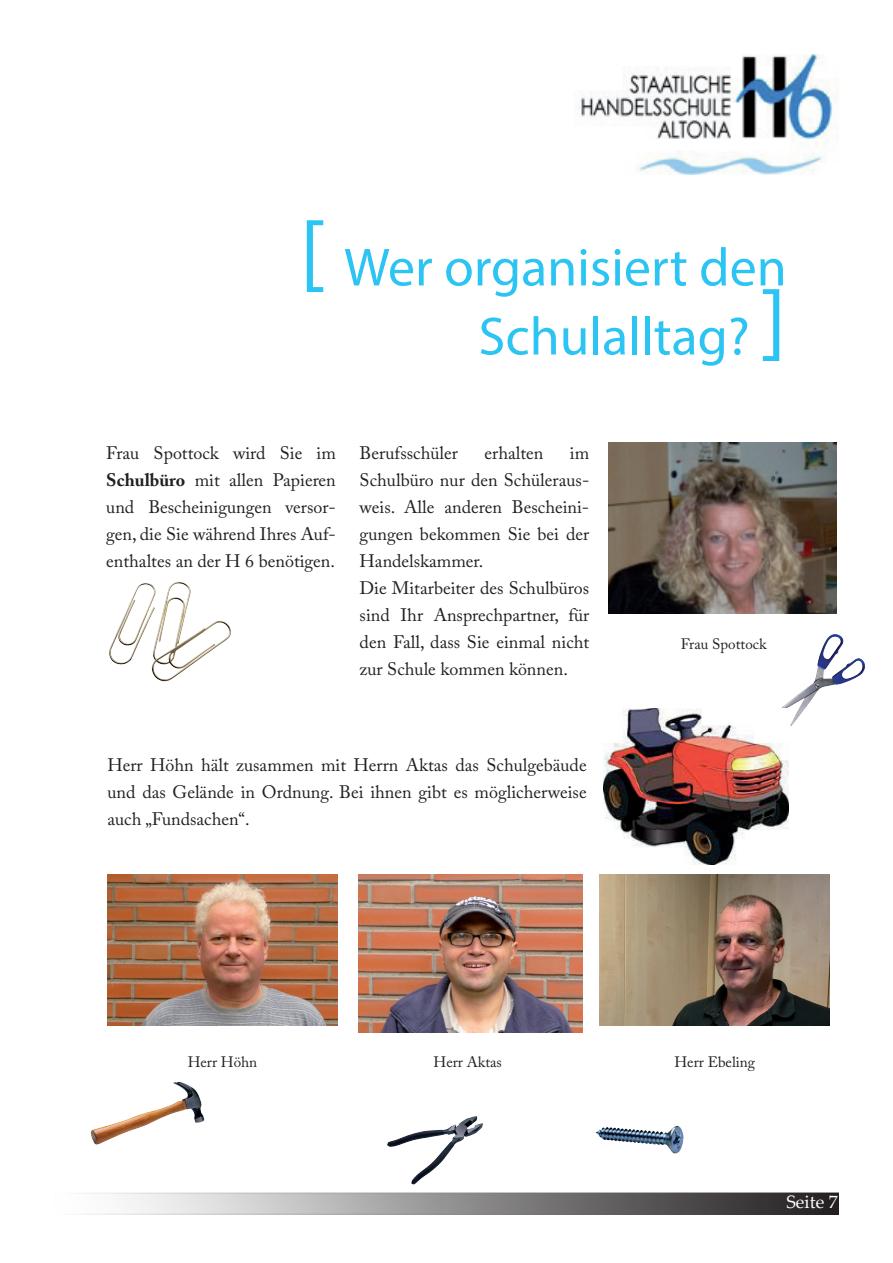
<style>
.page{position:relative;width:893px;height:1263px;background:#fff}
.page>*{position:absolute;margin:0;border:0;box-sizing:border-box;transform-origin:0 0}
.t1{font:54px/69px "Myriad Pro";color:#2cc4f3;text-align:right}
.t2{font:18px/27px "Adobe Caslon Pro";color:#231f20;text-align:justify}
.t3{font:18px "Palatino Linotype";color:#fefefe}
.t4{font:15px "Adobe Caslon Pro";color:#231f20}
.s1{font-size:90px}
.s2{font-weight:700}
</style>
<div class="page">
<div style="left:55px;top:1193px;width:783px;height:21px;background:linear-gradient(to right,#fff,#201c1d)"></div>
<div style="left:54px;top:1192px;width:785px;height:23px;border:2px solid #231f20"></div>
<img style="left:579px;top:54px;width:260px;height:120px">
<img style="left:108px;top:875px;width:229px;height:151px">
<img style="left:359px;top:875px;width:223px;height:157px">
<img style="left:609px;top:442px;width:228px;height:171px">
<img style="left:109px;top:582px;width:122px;height:99px">
<img style="left:781px;top:634px;width:84px;height:92px">
<img style="left:91px;top:1081px;width:113px;height:63px">
<img style="left:387px;top:1116px;width:96px;height:68px">
<img style="left:595px;top:1125px;width:89px;height:28px">
<img style="left:604px;top:708px;width:185px;height:157px">
<img style="left:600px;top:875px;width:230px;height:151px">
<h1 class="t1" style="left:299px;top:232px;width:489px"><span class="s1">[</span> Wer organisiert den<br>Schulalltag? <span class="s1">]</span></h1>
<p class="t2" style="left:106px;top:439px;width:231px">Frau Spottock wird Sie im <span class="s2">Schulbüro</span> mit allen Papieren und Bescheinigungen versor&shy;gen, die Sie während Ihres Auf&shy;enthaltes an der H 6 benötigen.</p>
<p class="t2" style="left:360px;top:439px;width:100px">Berufsschüler</p>
<p class="t2" style="left:484px;top:439px;width:60px">erhalten</p>
<p class="t2" style="left:360px;top:439px;width:231px;text-align:left;text-indent:210px">im<br>Schulbüro nur den Schüleraus&shy;weis. Alle anderen Bescheini&shy;gungen bekommen Sie bei der<br>Handelskammer.<br>Die Mitarbeiter des Schulbüros sind Ihr Ansprechpartner, für den Fall, dass Sie einmal nicht zur Schule kommen können.</p>
<p class="t2" style="left:107px;top:751px;width:481px">Herr Höhn hält zusammen mit Herrn Aktas das Schulgebäude und das Gelände in Ordnung. Bei ihnen gibt es möglicherweise auch „Fundsachen“.</p>
<p class="t4" style="left:681px;top:635px;width:87px">Frau Spottock</p>
<p class="t4" style="left:188px;top:1053px;width:71px">Herr Höhn</p>
<p class="t4" style="left:434px;top:1053px;width:70px">Herr Aktas</p>
<p class="t4" style="left:674px;top:1053px;width:82px">Herr Ebeling</p>
<p class="t3" style="left:786px;top:1189px;width:53px">Seite 7</p>
</div>
